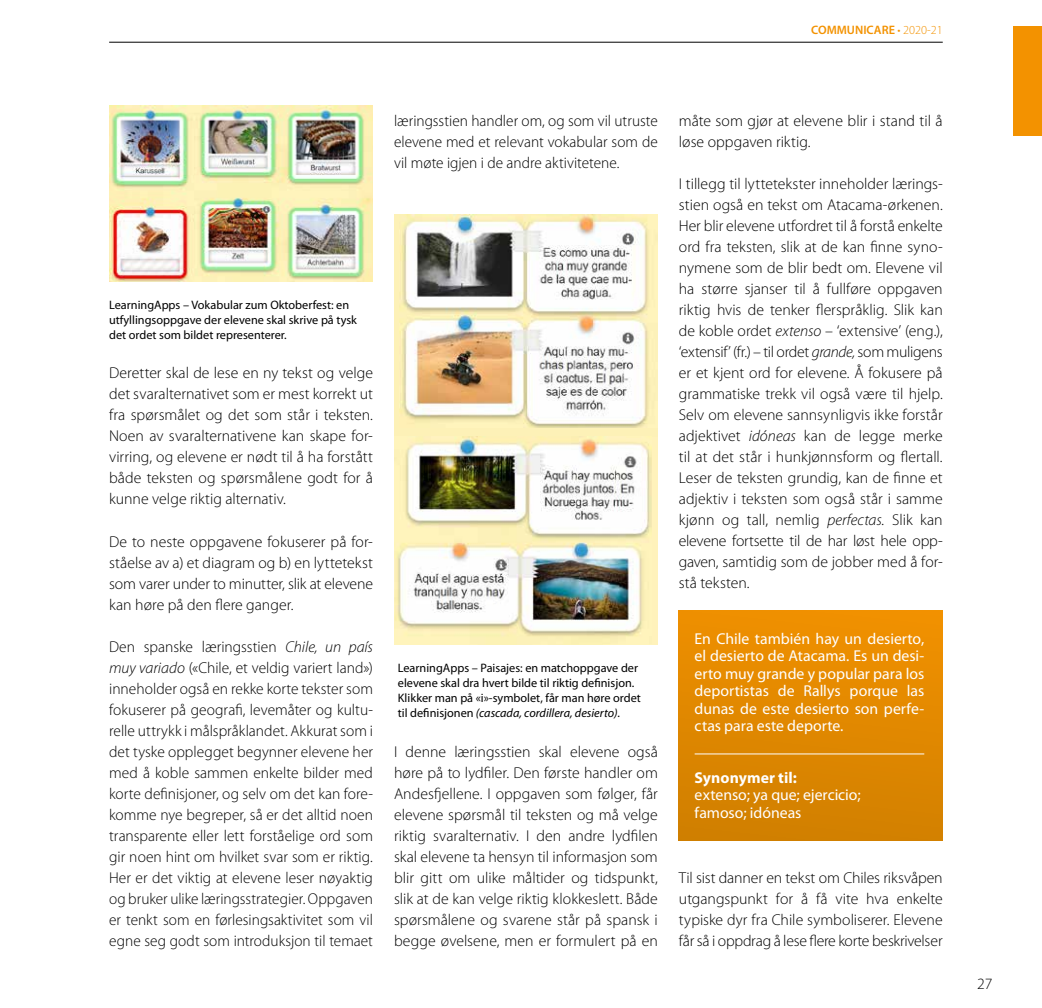
<style>
.page{position:relative;width:1042px;height:1008px;background:#fff}
.page>*{position:absolute;margin:0;border:0;box-sizing:border-box;transform-origin:0 0}
.t1{font:300 15.75px/21px "Myriad Pro";color:#000;text-align:justify}
.t2{font:15.75px/17.5px "Myriad Pro";color:#fff;text-align:justify}
.t3{font:700 15.75px "Myriad Pro";letter-spacing:.005em;color:#fff}
.t4{font:12.25px/14.7px "Myriad Pro";color:#000}
.t5{font:600 12.25px "Myriad Pro";color:#f39200}
.s1{font-weight:300}
.s2{font-style:italic}
</style>
<div class="page">
<hr style="left:109px;top:42px;width:834px;height:1px;background:#000">
<div style="left:1014px;top:26px;width:28px;height:110px;background:#f39200"></div>
<img style="left:109px;top:105px;width:264px;height:177px">
<div style="left:394px;top:215px;width:264px;height:223px;background:#fdf1b7"></div>
<img style="left:400px;top:215px;width:248px;height:212px">
<div style="left:395px;top:437px;width:263px;height:207px;background:#fff2bb"></div>
<img style="left:395px;top:437px;width:256px;height:201px">
<div style="left:679px;top:610px;width:264px;height:230px;background:linear-gradient(to bottom,#f09100,#d18002)"></div>
<hr style="left:694px;top:753px;width:230px;height:1px;background:#fff">
<p class="t5" style="left:811px;top:24px;width:133px">COMMUNICARE <span class="s1">• 2020-21</span></p>
<p class="t4" style="left:109px;top:298px;width:249px">LearningApps – Vokabular zum Oktoberfest: en utfyllingsoppgave der elevene skal skrive på tysk det ordet som bildet representerer.</p>
<p class="t1" style="left:109px;top:363px;width:265px">Deretter skal de lese en ny tekst og velge det svaralternativet som er mest korrekt ut fra spørsmålet og det som står i teksten.<br>Noen av svaralternativene kan skape for&shy;virring, og elevene er nødt til å ha forstått både teksten og spørsmålene godt for å kunne velge riktig alternativ.</p>
<p class="t1" style="left:109px;top:530px;width:265px">De to neste oppgavene fokuserer på for&shy;ståelse av a) et diagram og b) en lyttetekst som varer under to minutter, slik at elevene kan høre på den flere ganger.</p>
<p class="t1" style="left:109px;top:636px;width:265px">Den spanske læringsstien <span class="s2">Chile, un país muy variado</span> («Chile, et veldig variert land») inneholder også en rekke korte tekster som fokuserer på geografi, levemåter og kultu&shy;relle uttrykk i målspråklandet. Akkurat som i det tyske opplegget begynner elevene her med å koble sammen enkelte bilder med korte definisjoner, og selv om det kan fore&shy;komme nye begreper, så er det alltid noen transparente eller lett forståelige ord som gir noen hint om hvilket svar som er riktig.<br>Her er det viktig at elevene leser nøyaktig og bruker ulike læringsstrategier. Oppgaven er tenkt som en førlesingsaktivitet som vil egne seg godt som introduksjon til temaet</p>
<p class="t1" style="left:394px;top:111px;width:265px">læringsstien handler om, og som vil utruste elevene med et relevant vokabular som de vil møte igjen i de andre aktivitetene.</p>
<p class="t4" style="left:398px;top:661px;width:245px">LearningApps – Paisajes: en matchoppgave der elevene skal dra hvert bilde til riktig definisjon.<br>Klikker man på «i»-symbolet, får man høre ordet til definisjonen <span class="s2">(cascada, cordillera, desierto).</span></p>
<p class="t1" style="left:394px;top:741px;width:265px">I denne læringsstien skal elevene også høre på to lydfiler. Den første handler om Andesfjellene. I oppgaven som følger, får elevene spørsmål til teksten og må velge riktig svaralternativ. I den andre lydfilen skal elevene ta hensyn til informasjon som blir gitt om ulike måltider og tidspunkt, slik at de kan velge riktig klokkeslett. Både spørsmålene og svarene står på spansk i begge øvelsene, men er formulert på en</p>
<p class="t1" style="left:679px;top:110px;width:265px">måte som gjør at elevene blir i stand til å løse oppgaven riktig.</p>
<p class="t1" style="left:679px;top:173px;width:265px">I tillegg til lyttetekster inneholder lærings&shy;stien også en tekst om Atacama-ørkenen.<br>Her blir elevene utfordret til å forstå enkelte ord fra teksten, slik at de kan finne syno&shy;nymene som de blir bedt om. Elevene vil ha større sjanser til å fullføre oppgaven riktig hvis de tenker flerspråklig. Slik kan de koble ordet <span class="s2">extenso</span> – ‘extensive’ (eng.), ‘extensif’ (fr.) – til ordet <span class="s2">grande,</span> som muligens er et kjent ord for elevene. Å fokusere på grammatiske trekk vil også være til hjelp.<br>Selv om elevene sannsynligvis ikke forstår adjektivet <span class="s2">idóneas</span> kan de legge merke til at det står i hunkjønnsform og flertall.<br>Leser de teksten grundig, kan de finne et adjektiv i teksten som også står i samme kjønn og tall, nemlig <span class="s2">perfectas.</span> Slik kan elevene fortsette til de har løst hele opp&shy;gaven, samtidig som de jobber med å for&shy;stå teksten.</p>
<p class="t2" style="left:694px;top:629px;width:231px">En Chile también hay un desierto, el desierto de Atacama. Es un desi&shy;erto muy grande y popular para los deportistas de Rallys porque las dunas de este desierto son perfe&shy;ctas para este deporte.</p>
<p class="t3" style="left:694px;top:768px;width:104px">Synonymer til:</p>
<p class="t2" style="left:694px;top:786px;width:167px">extenso; ya que; ejercicio; famoso; idóneas</p>
<p class="t1" style="left:679px;top:866px;width:265px">Til sist danner en tekst om Chiles riksvåpen utgangspunkt for å få vite hva enkelte typiske dyr fra Chile symboliserer. Elevene får så i oppdrag å lese flere korte beskrivelser</p>
<p class="t1" style="left:977px;top:973px;width:17px">27</p>
</div>
